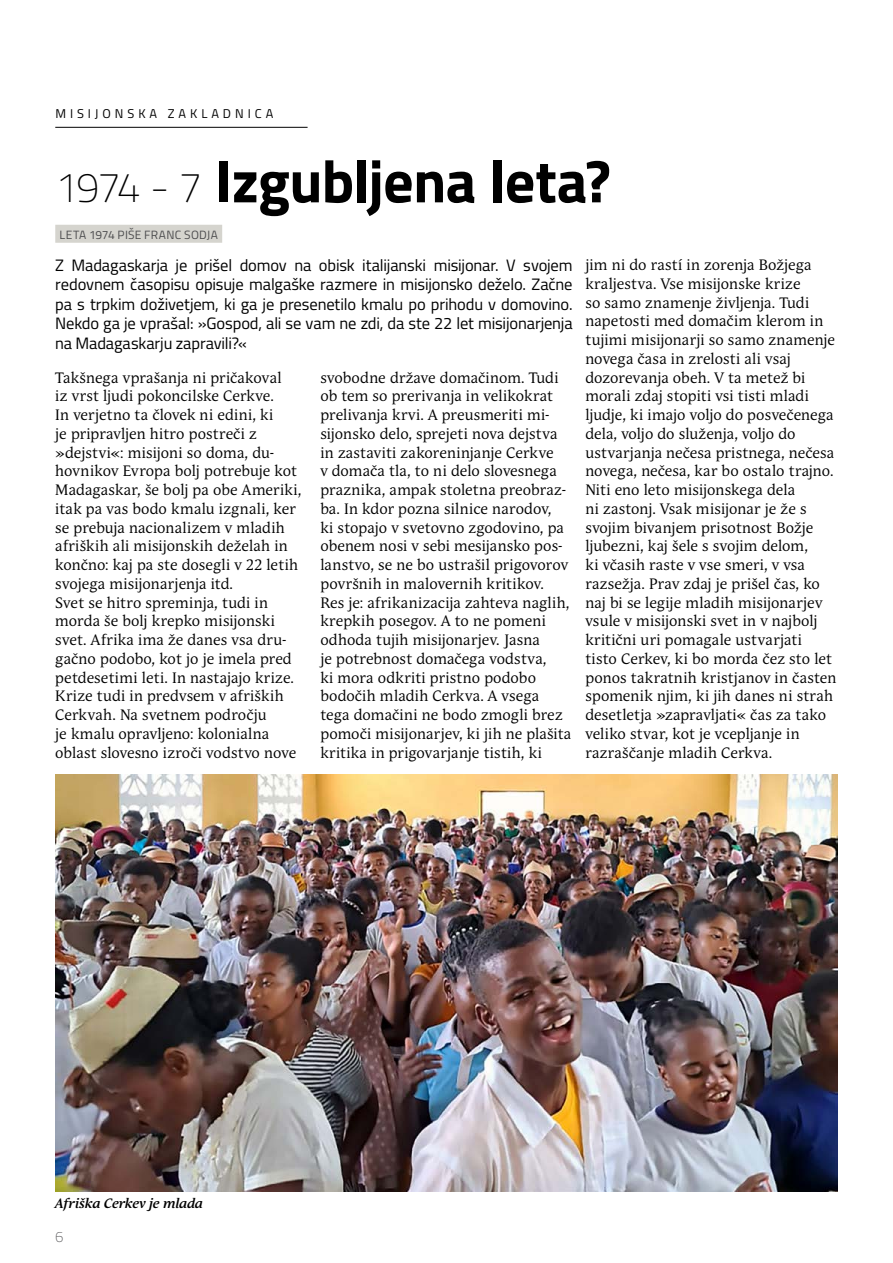
<style>
.page{position:relative;width:893px;height:1263px;background:#fff}
.page>*{position:absolute;margin:0;border:0;box-sizing:border-box;transform-origin:0 0}
.NASLOV{font:700 60px "Titillium";letter-spacing:-.01em;color:#000}
.PODNASLOV{font:16.5px/19.5px "Titillium";letter-spacing:-.01em;color:#000;text-align:justify}
.BODY{font:15px/18.8px "Andulka Book Pro";letter-spacing:.01em;color:#000}
.t1{font:100 15px "Titillium";color:#4d4d4f}
.PODPIS{font:italic 700 13.5px "Andulka Book Pro";letter-spacing:-.005em;color:#000}
.Pasica0{font:12.75px "Titillium";letter-spacing:.31em;color:#000}
.AVTOR{font:12px "Titillium";letter-spacing:.025em;color:#4d4d4f}
.s1{font-weight:100;font-size:42px}
</style>
<div class="page">
<img style="left:55px;top:775px;width:783px;height:416px">
<hr style="left:55px;top:127px;width:253px;height:1px;background:#000">
<div style="left:55px;top:225px;width:167px;height:18px;background:#d5d4ce"></div>
<p class="Pasica0" style="left:55px;top:105px;width:219px">MISIJONSKA ZAKLADNICA</p>
<p class="NASLOV" style="left:55px;top:135px;width:557px"><span class="s1">1974 - 7</span> Izgubljena leta?</p>
<p class="AVTOR" style="left:60px;top:226px;width:160px">LETA 1974 PIŠE FRANC SODJA</p>
<p class="PODNASLOV" style="left:55px;top:254px;width:519px">Z Madagaskarja je prišel domov na obisk italijanski misijonar. V svojem redovnem časopisu opisuje malgaške razmere in misijonsko deželo. Začne pa s trpkim doživetjem, ki ga je presenetilo kmalu po prihodu v domovino.<br>Nekdo ga je vprašal: »Gospod, ali se vam ne zdi, da ste 22 let misijonarjenja na Madagaskarju zapravili?«</p>
<p class="BODY" style="left:55px;top:368px;width:248px">Takšnega vprašanja ni pričakoval<br>iz vrst ljudi pokoncilske Cerkve.<br>In verjetno ta človek ni edini, ki<br>je pripravljen hitro postreči z »dejstvi«: misijoni so doma, du&shy;hovnikov Evropa bolj potrebuje kot Madagaskar, še bolj pa obe Ameriki, itak pa vas bodo kmalu izgnali, ker se prebuja nacionalizem v mladih afriških ali misijonskih deželah in končno: kaj pa ste dosegli v 22 letih svojega misijonarjenja itd.</p>
<p class="BODY" style="left:55px;top:593px;width:243px">Svet se hitro spreminja, tudi in morda še bolj krepko misijonski svet. Afrika ima že danes vsa dru&shy;gačno podobo, kot jo je imela pred petdesetimi leti. In nastajajo krize.<br>Krize tudi in predvsem v afriških Cerkvah. Na svetnem področju<br>je kmalu opravljeno: kolonialna oblast slovesno izroči vodstvo nove</p>
<p class="BODY" style="left:320px;top:368px;width:249px">svobodne države domačinom. Tudi ob tem so prerivanja in velikokrat prelivanja krvi. A preusmeriti mi&shy;sijonsko delo, sprejeti nova dejstva in zastaviti zakoreninjanje Cerkve<br>v domača tla, to ni delo slovesnega praznika, ampak stoletna preobraz&shy;ba. In kdor pozna silnice narodov, ki stopajo v svetovno zgodovino, pa obenem nosi v sebi mesijansko pos&shy;lanstvo, se ne bo ustrašil prigovorov površnih in malovernih kritikov.</p>
<p class="BODY" style="left:320px;top:593px;width:252px">Res je: afrikanizacija zahteva naglih, krepkih posegov. A to ne pomeni odhoda tujih misijonarjev. Jasna<br>je potrebnost domačega vodstva,<br>ki mora odkriti pristno podobo bodočih mladih Cerkva. A vsega tega domačini ne bodo zmogli brez pomoči misijonarjev, ki jih ne plašita kritika in prigovarjanje tistih, ki</p>
<p class="BODY" style="left:585px;top:256px;width:251px">jim ni do rastí in zorenja Božjega kraljestva. Vse misijonske krize<br>so samo znamenje življenja. Tudi napetosti med domačim klerom in tujimi misijonarji so samo znamenje novega časa in zrelosti ali vsaj dozorevanja obeh. V ta metež bi morali zdaj stopiti vsi tisti mladi ljudje, ki imajo voljo do posvečenega dela, voljo do služenja, voljo do ustvarjanja nečesa pristnega, nečesa novega, nečesa, kar bo ostalo trajno.</p>
<p class="BODY" style="left:585px;top:481px;width:252px">Niti eno leto misijonskega dela<br>ni zastonj. Vsak misijonar je že s svojim bivanjem prisotnost Božje ljubezni, kaj šele s svojim delom,<br>ki včasih raste v vse smeri, v vsa razsežja. Prav zdaj je prišel čas, ko naj bi se legije mladih misijonarjev vsule v misijonski svet in v najbolj kritični uri pomagale ustvarjati tisto Cerkev, ki bo morda čez sto let ponos takratnih kristjanov in časten spomenik njim, ki jih danes ni strah desetletja »zapravljati« čas za tako veliko stvar, kot je vcepljanje in razraščanje mladih Cerkva.</p>
<p class="PODPIS" style="left:55px;top:1195px;width:149px">Afriška Cerkev je mlada</p>
<p class="t1" style="left:55px;top:1226px;width:10px">6</p>
</div>
